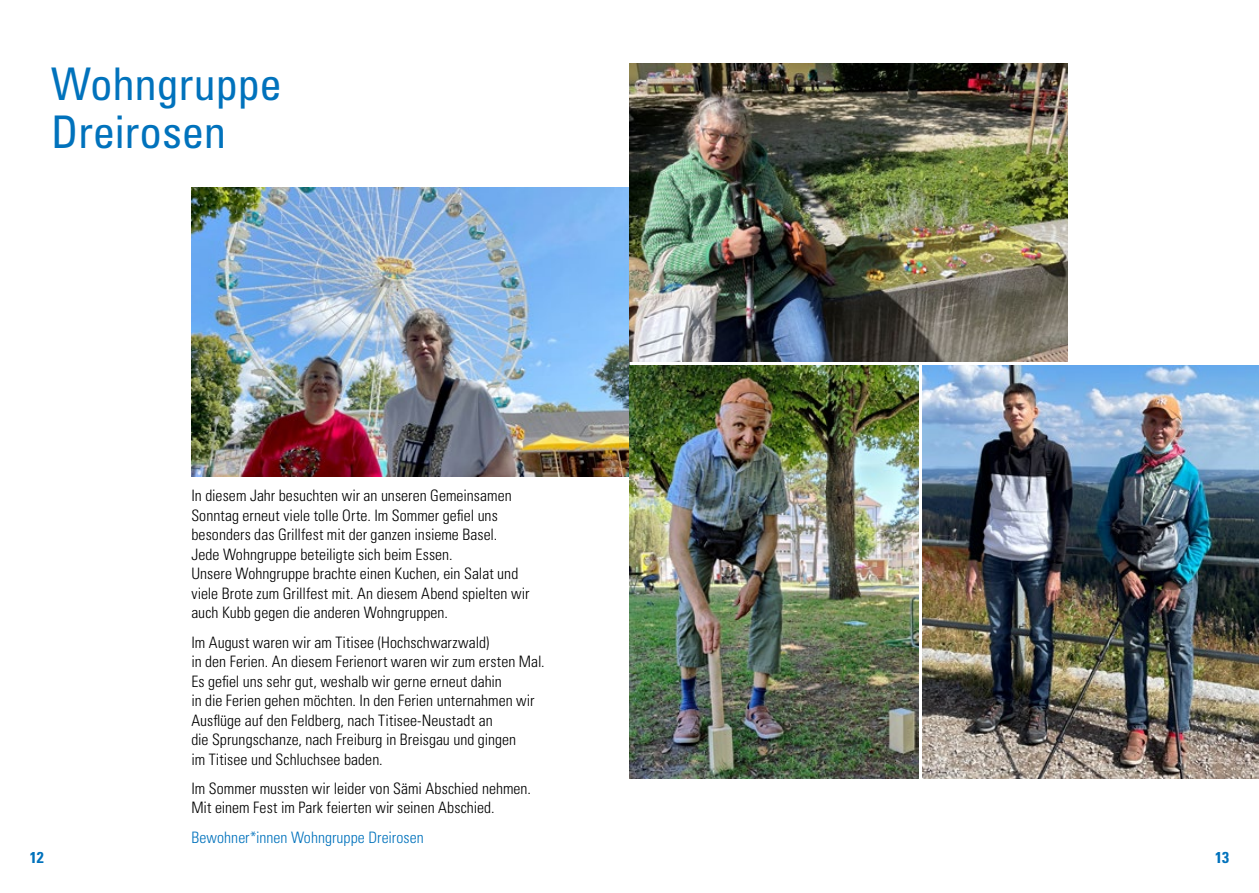
<style>
.page{position:relative;width:1259px;height:893px;background:#fff}
.page>*{position:absolute;margin:0;border:0;box-sizing:border-box;transform-origin:0 0}
.t1{font:condensed 45px/48px "Univers";letter-spacing:-.01em;color:#0072bc}
.t2{font:300 condensed 15.75px/19.5px "Univers";color:#000}
.t3{font:300 condensed 15.75px "Univers";color:#0072bc}
.t4{font:700 condensed 15.75px "Univers";color:#0072bc}
</style>
<div class="page">
<img style="left:191px;top:187px;width:438px;height:289px">
<img style="left:629px;top:366px;width:289px;height:412px">
<img style="left:923px;top:366px;width:336px;height:412px">
<img style="left:629px;top:64px;width:438px;height:297px">
<h1 class="t1" style="left:51px;top:59px;width:233px">Wohngruppe<br>Dreirosen</h1>
<p class="t2" style="left:191px;top:486px;width:339px">In diesem Jahr besuchten wir an unseren Gemeinsamen Sonntag erneut viele tolle Orte. Im Sommer gefiel uns besonders das Grillfest mit der ganzen insieme Basel.<br>Jede Wohngruppe beteiligte sich beim Essen.<br>Unsere Wohngruppe brachte einen Kuchen, ein Salat und viele Brote zum Grillfest mit. An diesem Abend spielten wir auch Kubb gegen die anderen Wohngruppen.</p>
<p class="t2" style="left:191px;top:632px;width:355px">Im August waren wir am Titisee (Hochschwarzwald)<br>in den Ferien. An diesem Ferienort waren wir zum ersten Mal.<br>Es gefiel uns sehr gut, weshalb wir gerne erneut dahin<br>in die Ferien gehen möchten. In den Ferien unternahmen wir Ausflüge auf den Feldberg, nach Titisee-Neustadt an<br>die Sprungschanze, nach Freiburg in Breisgau und gingen<br>im Titisee und Schluchsee baden.</p>
<p class="t2" style="left:191px;top:778px;width:341px">Im Sommer mussten wir leider von Sämi Abschied nehmen.<br>Mit einem Fest im Park feierten wir seinen Abschied.</p>
<p class="t3" style="left:191px;top:827px;width:234px">Bewohner*innen Wohngruppe Dreirosen</p>
<p class="t4" style="left:30px;top:847px;width:15px">12</p>
<p class="t4" style="left:1215px;top:847px;width:15px">13</p>
</div>
